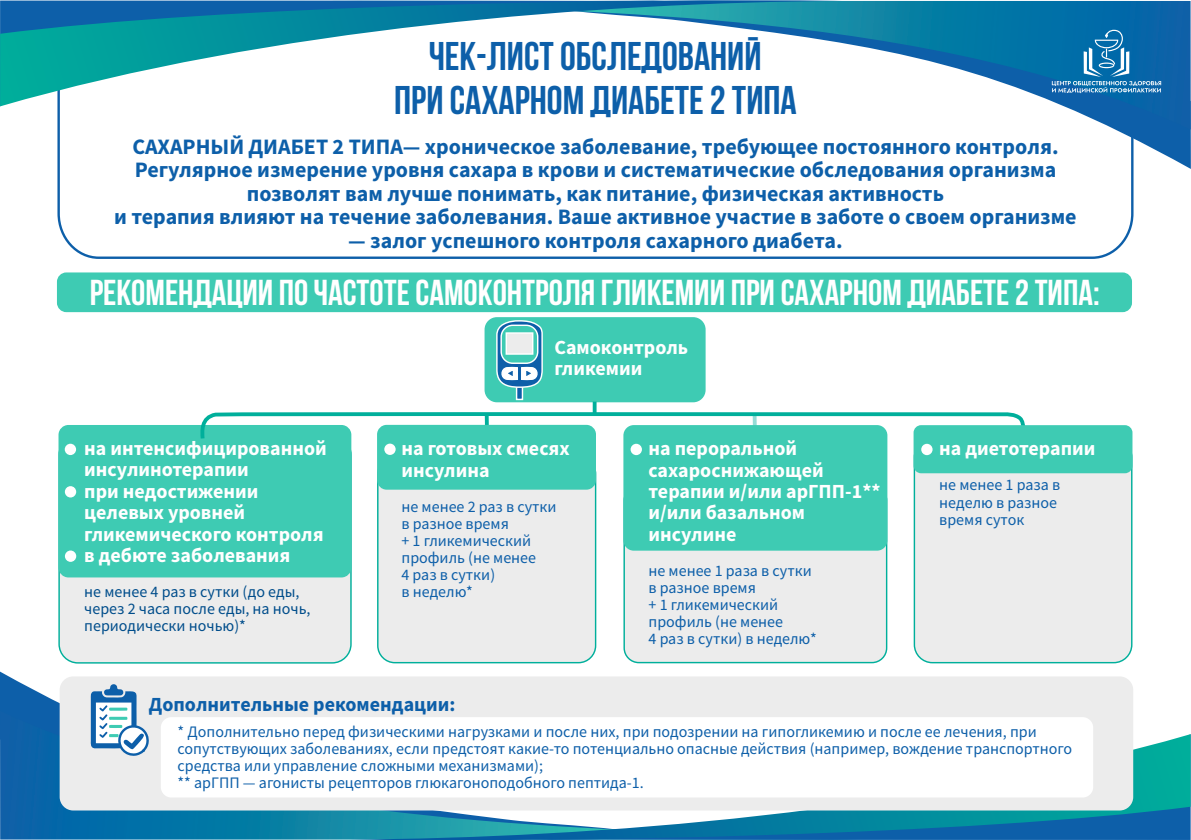
<style>
.page{position:relative;width:1191px;height:840px;background:#fff}
.page>*{position:absolute;margin:0;border:0;box-sizing:border-box;transform-origin:0 0}
.t1{font:40px/43.6px "Bebas Neue Cyrillic";color:#0d5fa9;text-align:center}
.t2{font:36px "Bebas Neue Cyrillic";color:#fff}
.t3{font:700 22px/23.6px "Source Sans Pro";color:#0d5fa9;text-align:center}
.t4{font:700 20px/21.4px "Source Sans Pro";color:#fff}
.t5{font:700 20px "Source Sans Pro";color:#0d5fa9}
.t6{font:16px/17px "Source Sans Pro";color:#0d5fa9}
.t7{font:16px/17px "Source Sans Pro";color:#004d8b}
</style>
<div class="page">
<svg style="left:0;top:671px;width:61px;height:39px;fill:#0d5fa9"></svg>
<svg style="left:0;top:710px;width:349px;height:129px;background:#0a6ea7"></svg>
<svg style="left:349px;top:734px;width:841px;height:105px;background:#3196b1"></svg>
<div style="left:60px;top:676px;width:1073px;height:134px;background:#ececec;border-radius:14px"></div>
<svg style="left:90px;top:684px;width:59px;height:72px"></svg>
<div style="left:161px;top:716px;width:932px;height:81px;background:#fff;border-radius:11px"></div>
<div style="left:57px;top:272px;width:1075px;height:40px;background:#3ecbb3;border-radius:9px"></div>
<svg style="left:57px;top:106px;width:1077px;height:153px"></svg>
<svg style="left:573px;top:0;width:617px;height:169px"></svg>
<svg style="left:332px;top:1px;width:858px;height:128px"></svg>
<svg style="left:0;top:0;width:842px;height:106px"></svg>
<svg style="left:1051px;top:29px;width:110px;height:64px;background:#257db4"></svg>
<div style="left:484px;top:317px;width:221px;height:85px;background:#3ecbb3;border-radius:12px"></div>
<svg style="left:496px;top:320px;width:47px;height:80px"></svg>
<svg style="left:592px;top:401px;width:4px;height:8px"></svg>
<div style="left:58px;top:435px;width:294px;height:228px;background:#ececec;border:1px solid #00af9b;border-radius:19px"></div>
<div style="left:58px;top:425px;width:293px;height:152px;background:#3ecbb3;border-radius:10px"></div>
<div style="left:65px;top:443px;width:11px;height:12px;background:#fff;border-radius:50%"></div>
<div style="left:65px;top:486px;width:11px;height:11px;background:#fff;border-radius:50%"></div>
<div style="left:65px;top:550px;width:11px;height:11px;background:#fff;border-radius:50%"></div>
<div style="left:377px;top:456px;width:219px;height:207px;background:#ececec;border:1px solid #00af9b;border-radius:17px"></div>
<div style="left:377px;top:424px;width:219px;height:65px;background:#3ecbb3;border-radius:10px"></div>
<div style="left:384px;top:443px;width:12px;height:11px;background:#fff;border-radius:50%"></div>
<div style="left:623px;top:484px;width:264px;height:179px;background:#ececec;border:1px solid #00af9b;border-radius:15px"></div>
<svg style="left:200px;top:409px;width:825px;height:33px"></svg>
<div style="left:623px;top:425px;width:264px;height:125px;background:#3ecbb3;border-radius:10px"></div>
<div style="left:630px;top:443px;width:12px;height:12px;background:#fff;border-radius:50%"></div>
<div style="left:913px;top:438px;width:219px;height:225px;background:#ececec;border:1px solid #00af9b;border-radius:18px"></div>
<div style="left:913px;top:425px;width:219px;height:48px;background:#3ecbb3;border-radius:8px"></div>
<div style="left:921px;top:443px;width:11px;height:12px;background:#fff;border-radius:50%"></div>
<h1 class="t1" style="left:394px;top:38px;width:404px">ЧЕК-ЛИСТ ОБСЛЕДОВАНИЙ<br>ПРИ САХАРНОМ ДИАБЕТЕ 2 ТИПА</h1>
<p class="t3" style="left:114px;top:136px;width:964px">САХАРНЫЙ ДИАБЕТ 2 ТИПА— хроническое заболевание, требующее постоянного контроля.<br>Регулярное измерение уровня сахара в крови и систематические обследования организма позволят вам лучше понимать, как питание, физическая активность<br>и терапия влияют на течение заболевания. Ваше активное участие в заботе о своем организме</p>
<h3 class="t3" style="left:348px;top:230px;width:496px">— залог успешного контроля сахарного диабета.</h3>
<h2 class="t2" style="left:90px;top:278px;width:1011px">Рекомендации по частоте самоконтроля гликемии при сахарном диабете 2 типа:</h2>
<p class="t4" style="left:84px;top:439px;width:244px">на интенсифицированной инсулинотерапии<br>при недостижении целевых уровней гликемического контроля в дебюте заболевания</p>
<p class="t7" style="left:84px;top:584px;width:228px">не менее 4 раз в сутки (до еды, через 2 часа после еды, на ночь, периодически ночью)*</p>
<p class="t4" style="left:554px;top:338px;width:135px">Самоконтроль гликемии</p>
<p class="t4" style="left:401px;top:439px;width:170px">на готовых смесях инсулина</p>
<p class="t6" style="left:401px;top:499px;width:157px">не менее 2 раз в сутки в разное время<br>+ 1 гликемический профиль (не менее<br>4 раз в сутки)<br>в неделю*</p>
<p class="t4" style="left:648px;top:439px;width:234px">на пероральной сахароснижающей терапии и/или арГПП-1** и/или базальном инсулине</p>
<p class="t6" style="left:648px;top:563px;width:170px">не менее 1 раза в сутки в разное время<br>+ 1 гликемический профиль (не менее<br>4 раз в сутки) в неделю*</p>
<p class="t4" style="left:939px;top:439px;width:158px">на диетотерапии</p>
<p class="t6" style="left:939px;top:477px;width:122px">не менее 1 раза в неделю в разное время суток</p>
<p class="t5" style="left:149px;top:695px;width:308px">Дополнительные рекомендации:</p>
<p class="t6" style="left:178px;top:724px;width:896px">* Дополнительно перед физическими нагрузками и после них, при подозрении на гипогликемию и после ее лечения, при сопутствующих заболеваниях, если предстоят какие-то потенциально опасные действия (например, вождение транспортного средства или управление сложными механизмами);<br>** арГПП — агонисты рецепторов глюкагоноподобного пептида-1.</p>
</div>
